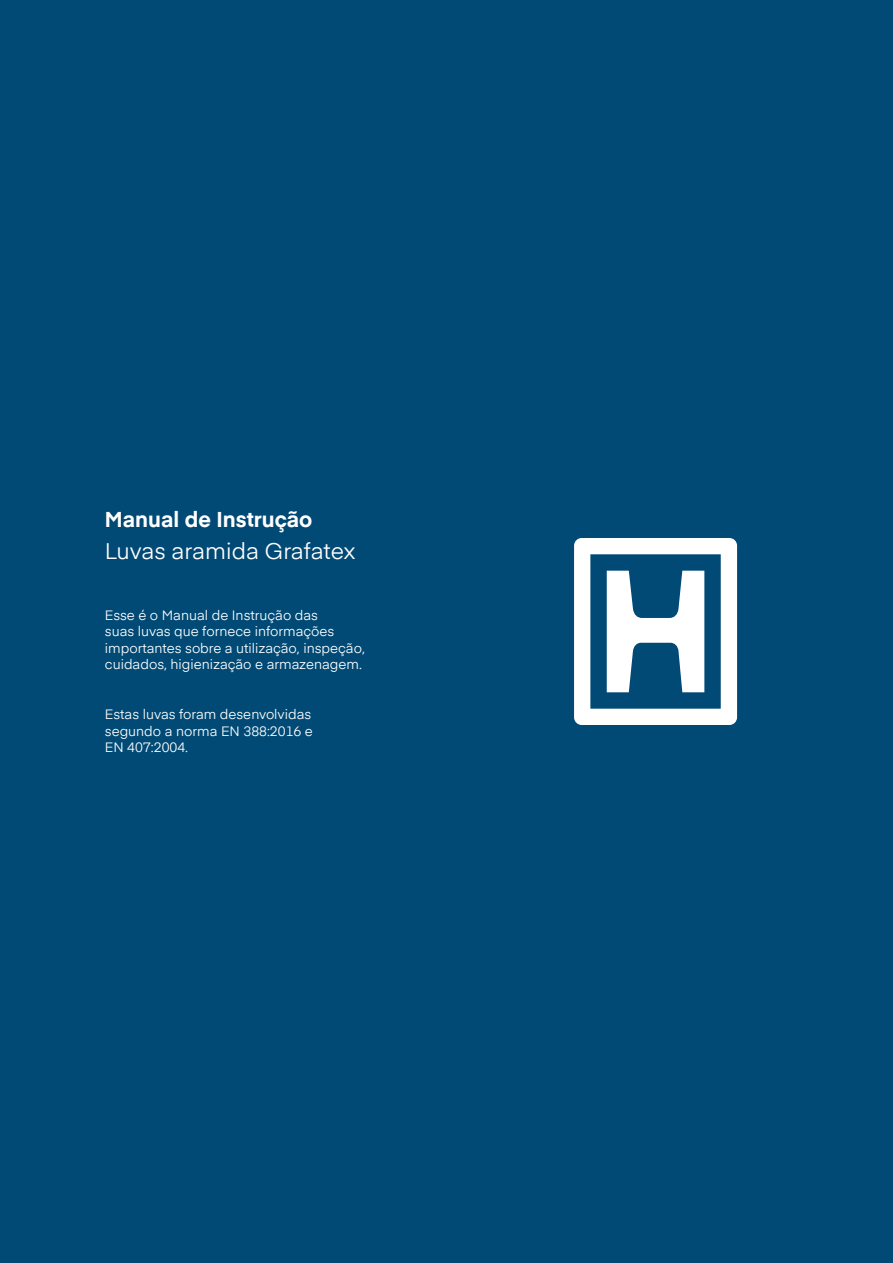
<style>
.page{position:relative;width:893px;height:1263px;background:#004a75}
.page>*{position:absolute;margin:0;border:0;box-sizing:border-box;transform-origin:0 0}
.t1{font:22.5px "Eina 01";color:#fff}
.t2{font:700 21.45px "Eina 01";color:#fff}
.t3{font:13.5px/16.5px "Eina 01";color:#fff}
</style>
<div class="page">
<svg style="left:574px;top:538px;width:163px;height:187px"></svg>
<h2 class="t2" style="left:105px;top:504px;width:209px">Manual de Instrução</h2>
<h1 class="t1" style="left:105px;top:534px;width:252px">Luvas aramida Grafatex</h1>
<p class="t3" style="left:105px;top:606px;width:262px">Esse é o Manual de Instrução das<br>suas luvas que fornece informações importantes sobre a utilização, inspeção, cuidados, higienização e armazenagem.</p>
<p class="t3" style="left:105px;top:705px;width:210px;text-align:justify">Estas luvas foram desenvolvidas segundo a norma EN 388:2016 e EN 407:2004.</p>
</div>
